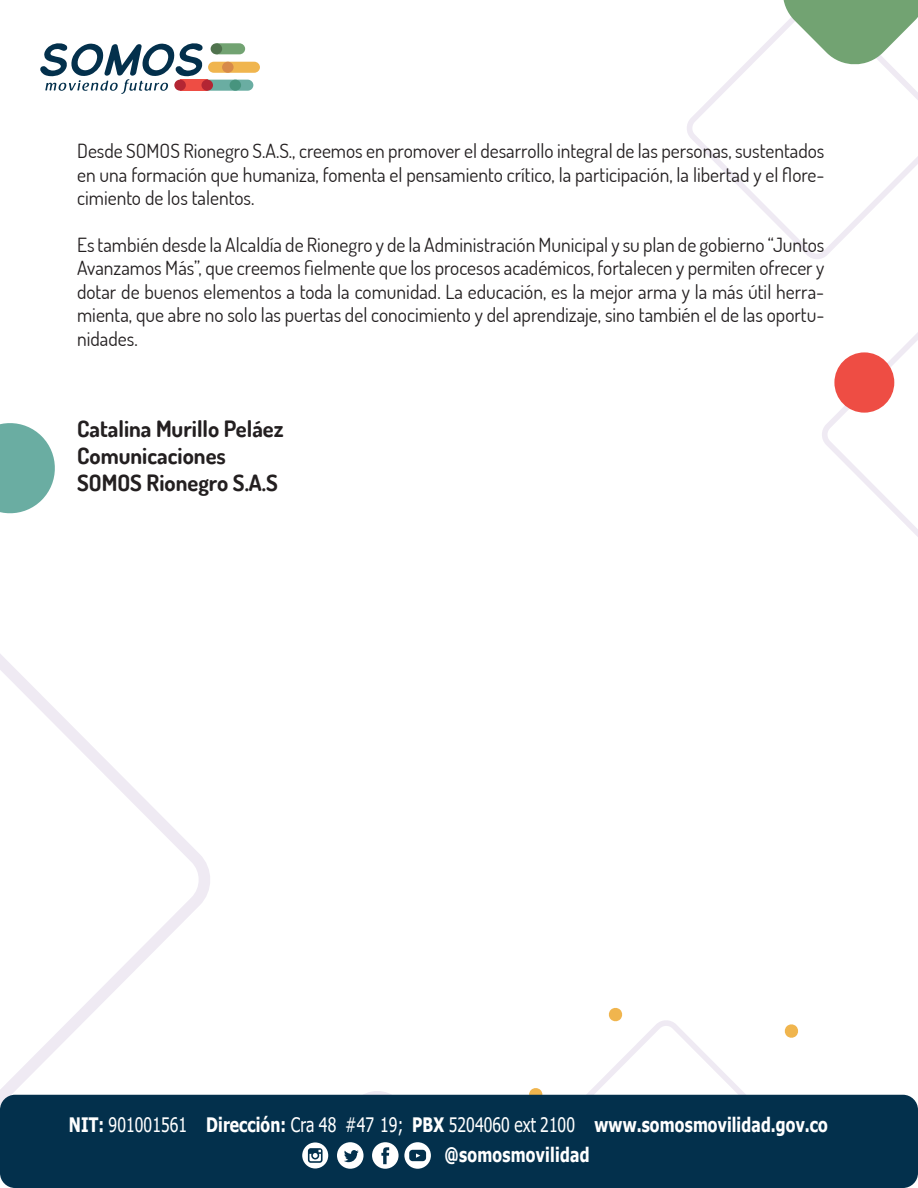
<style>
.page{position:relative;width:918px;height:1188px;background:#fff}
.page>*{position:absolute;margin:0;border:0;box-sizing:border-box;transform-origin:0 0}
.t1{font:700 22.5px/27px "Dosis";color:#231f20}
.t2{font:700 19.95px/30px "Tahoma";letter-spacing:.015em;color:#fff;scale:.78 1}
.t3{font:19.5px/23.4px "Dosis";color:#231f20;text-align:justify}
.s1{font-weight:400}
</style>
<div class="page">
<div style="left:208px;top:62px;width:52px;height:11px;background:#f0b54e;border-radius:6px"></div>
<svg style="left:40px;top:43px;width:213px;height:51px"></svg>
<svg style="left:0;top:654px;width:210px;height:534px"></svg>
<svg style="left:590px;top:1020px;width:207px;height:75px"></svg>
<svg style="left:822px;top:332px;width:96px;height:205px"></svg>
<svg style="left:687px;top:30px;width:231px;height:229px"></svg>
<svg style="left:109px;top:1091px;width:537px;height:4px"></svg>
<svg style="left:0;top:423px;width:55px;height:91px"></svg>
<svg style="left:528px;top:1088px;width:15px;height:7px"></svg>
<svg style="left:608px;top:1008px;width:15px;height:14px"></svg>
<svg style="left:784px;top:1024px;width:14px;height:14px"></svg>
<div style="left:834px;top:352px;width:60px;height:61px;background:#ee4d44;border-radius:50%"></div>
<svg style="left:779px;top:0;width:139px;height:68px"></svg>
<div style="left:0;top:1095px;width:918px;height:93px;background:#03304c;border-radius:15px"></div>
<svg style="left:337px;top:1142px;width:27px;height:27px"></svg>
<svg style="left:302px;top:1142px;width:26px;height:26px"></svg>
<svg style="left:372px;top:1142px;width:59px;height:27px"></svg>
<p class="t3" style="left:77px;top:139px;width:749px">Desde SOMOS Rionegro S.A.S., creemos en promover el desarrollo integral de las personas, sustentados en una formación que humaniza, fomenta el pensamiento crítico, la participación, la libertad y el flore&shy;cimiento de los talentos.</p>
<p class="t3" style="left:77px;top:233px;width:749px">Es también desde la Alcaldía de Rionegro y de la Administración Municipal y su plan de gobierno “Juntos Avanzamos Más”, que creemos fielmente que los procesos académicos, fortalecen y permiten ofrecer y dotar de buenos elementos a toda la comunidad. La educación, es la mejor arma y la más útil herra&shy;mienta, que abre no solo las puertas del conocimiento y del aprendizaje, sino también el de las oportu&shy;nidades.</p>
<p class="t1" style="left:77px;top:415px;width:208px">Catalina Murillo Peláez<br>Comunicaciones<br>SOMOS Rionegro S.A.S</p>
<p class="t2" style="left:445px;top:1111px;width:493px;text-indent:-376px">NIT: <span class="s1">901001561</span> Dirección: <span class="s1">Cra 48 #47 19;</span> PBX <span class="s1">5204060 ext 2100</span> www.somosmovilidad.gov.co @somosmovilidad</p>
</div>
